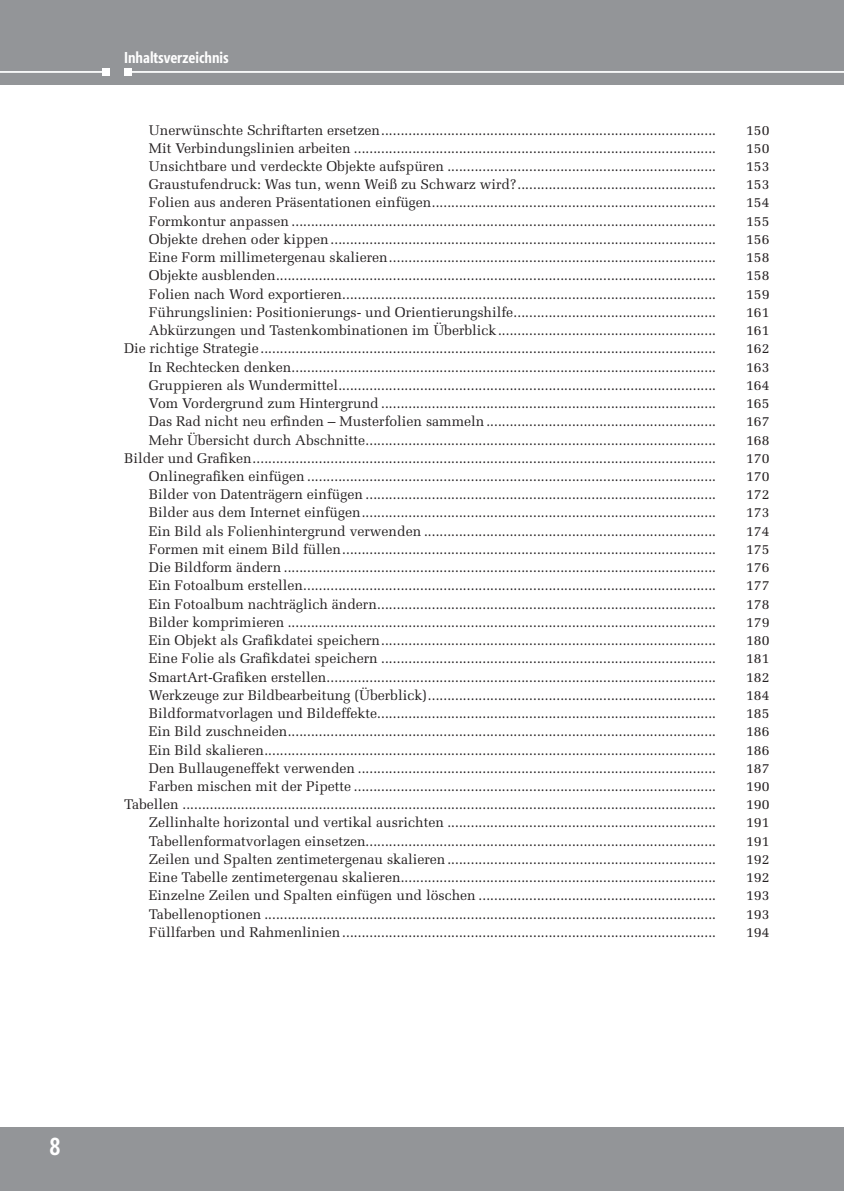
<style>
.page{position:relative;width:844px;height:1191px;background:#fff}
.page>*{position:absolute;margin:0;border:0;box-sizing:border-box;transform-origin:0 0}
.t1{font:700 24.5px "Segoe Condensed";color:#fff}
.t2{font:700 15.75px "Segoe Condensed";color:#fff}
.t3{font:14px "Melior";color:#231f20}
</style>
<div class="page">
<div style="left:0;top:0;width:843px;height:85px;background:#939598"></div>
<div style="left:0;top:1127px;width:843px;height:64px;background:#939598"></div>
<hr style="left:128px;top:71px;width:715px;height:2px;background:#fff">
<div style="left:124px;top:68px;width:7px;height:7px;background:#fff"></div>
<hr style="left:0;top:71px;width:106px;height:2px;background:#fff">
<div style="left:102px;top:68px;width:7px;height:7px;background:#fff"></div>
<p class="t2" style="left:124px;top:48px;width:106px">Inhaltsverzeichnis</p>
<p class="t3" style="left:149px;top:122px;width:568px">Unerwünschte Schriftarten ersetzen......................................................................................</p>
<p class="t3" style="left:746px;top:122px;width:25px">150</p>
<p class="t3" style="left:149px;top:140px;width:568px">Mit Verbindungslinien arbeiten .............................................................................................</p>
<p class="t3" style="left:746px;top:140px;width:25px">150</p>
<p class="t3" style="left:149px;top:158px;width:568px">Unsichtbare und verdeckte Objekte aufspüren .....................................................................</p>
<p class="t3" style="left:746px;top:158px;width:25px">153</p>
<p class="t3" style="left:149px;top:176px;width:568px">Graustufendruck: Was tun, wenn Weiß zu Schwarz wird?...................................................</p>
<p class="t3" style="left:746px;top:176px;width:25px">153</p>
<p class="t3" style="left:149px;top:194px;width:568px">Folien aus anderen Präsentationen einfügen.........................................................................</p>
<p class="t3" style="left:746px;top:194px;width:25px">154</p>
<p class="t3" style="left:149px;top:213px;width:568px">Formkontur anpassen .............................................................................................................</p>
<p class="t3" style="left:746px;top:213px;width:25px">155</p>
<p class="t3" style="left:149px;top:231px;width:568px">Objekte drehen oder kippen...................................................................................................</p>
<p class="t3" style="left:746px;top:231px;width:25px">156</p>
<p class="t3" style="left:149px;top:249px;width:568px">Eine Form millimetergenau skalieren....................................................................................</p>
<p class="t3" style="left:746px;top:249px;width:25px">158</p>
<p class="t3" style="left:149px;top:267px;width:568px">Objekte ausblenden.................................................................................................................</p>
<p class="t3" style="left:746px;top:267px;width:25px">158</p>
<p class="t3" style="left:149px;top:286px;width:568px">Folien nach Word exportieren................................................................................................</p>
<p class="t3" style="left:746px;top:286px;width:25px">159</p>
<p class="t3" style="left:149px;top:304px;width:568px">Führungslinien: Positionierungs- und Orientierungshilfe....................................................</p>
<p class="t3" style="left:746px;top:304px;width:25px">161</p>
<p class="t3" style="left:149px;top:322px;width:568px">Abkürzungen und Tastenkombinationen im Überblick........................................................</p>
<p class="t3" style="left:746px;top:322px;width:25px">161</p>
<p class="t3" style="left:124px;top:340px;width:593px">Die richtige Strategie.....................................................................................................................</p>
<p class="t3" style="left:746px;top:340px;width:25px">162</p>
<p class="t3" style="left:149px;top:358px;width:568px">In Rechtecken denken.............................................................................................................</p>
<p class="t3" style="left:746px;top:358px;width:25px">163</p>
<p class="t3" style="left:149px;top:377px;width:568px">Gruppieren als Wundermittel.................................................................................................</p>
<p class="t3" style="left:746px;top:377px;width:25px">164</p>
<p class="t3" style="left:149px;top:395px;width:568px">Vom Vordergrund zum Hintergrund ......................................................................................</p>
<p class="t3" style="left:746px;top:395px;width:25px">165</p>
<p class="t3" style="left:149px;top:413px;width:568px">Das Rad nicht neu erfinden – Musterfolien sammeln...........................................................</p>
<p class="t3" style="left:746px;top:413px;width:25px">167</p>
<p class="t3" style="left:149px;top:431px;width:568px">Mehr Übersicht durch Abschnitte..........................................................................................</p>
<p class="t3" style="left:746px;top:431px;width:25px">168</p>
<p class="t3" style="left:124px;top:450px;width:593px">Bilder und Grafiken.......................................................................................................................</p>
<p class="t3" style="left:746px;top:450px;width:25px">170</p>
<p class="t3" style="left:149px;top:468px;width:568px">Onlinegrafiken einfügen .........................................................................................................</p>
<p class="t3" style="left:746px;top:468px;width:25px">170</p>
<p class="t3" style="left:149px;top:486px;width:568px">Bilder von Datenträgern einfügen ..........................................................................................</p>
<p class="t3" style="left:746px;top:486px;width:25px">172</p>
<p class="t3" style="left:149px;top:504px;width:568px">Bilder aus dem Internet einfügen...........................................................................................</p>
<p class="t3" style="left:746px;top:504px;width:25px">173</p>
<p class="t3" style="left:149px;top:523px;width:568px">Ein Bild als Folienhintergrund verwenden ...........................................................................</p>
<p class="t3" style="left:746px;top:523px;width:25px">174</p>
<p class="t3" style="left:149px;top:541px;width:568px">Formen mit einem Bild füllen................................................................................................</p>
<p class="t3" style="left:746px;top:541px;width:25px">175</p>
<p class="t3" style="left:149px;top:559px;width:568px">Die Bildform ändern ...............................................................................................................</p>
<p class="t3" style="left:746px;top:559px;width:25px">176</p>
<p class="t3" style="left:149px;top:577px;width:568px">Ein Fotoalbum erstellen..........................................................................................................</p>
<p class="t3" style="left:746px;top:577px;width:25px">177</p>
<p class="t3" style="left:149px;top:595px;width:568px">Ein Fotoalbum nachträglich ändern.......................................................................................</p>
<p class="t3" style="left:746px;top:595px;width:25px">178</p>
<p class="t3" style="left:149px;top:614px;width:568px">Bilder komprimieren ..............................................................................................................</p>
<p class="t3" style="left:746px;top:614px;width:25px">179</p>
<p class="t3" style="left:149px;top:632px;width:568px">Ein Objekt als Grafikdatei speichern......................................................................................</p>
<p class="t3" style="left:746px;top:632px;width:25px">180</p>
<p class="t3" style="left:149px;top:650px;width:568px">Eine Folie als Grafikdatei speichern ......................................................................................</p>
<p class="t3" style="left:746px;top:650px;width:25px">181</p>
<p class="t3" style="left:149px;top:668px;width:568px">SmartArt-Grafiken erstellen....................................................................................................</p>
<p class="t3" style="left:746px;top:668px;width:25px">182</p>
<p class="t3" style="left:149px;top:687px;width:568px">Werkzeuge zur Bildbearbeitung (Überblick)..........................................................................</p>
<p class="t3" style="left:746px;top:687px;width:25px">184</p>
<p class="t3" style="left:149px;top:705px;width:568px">Bildformatvorlagen und Bildeffekte.......................................................................................</p>
<p class="t3" style="left:746px;top:705px;width:25px">185</p>
<p class="t3" style="left:149px;top:723px;width:568px">Ein Bild zuschneiden..............................................................................................................</p>
<p class="t3" style="left:746px;top:723px;width:25px">186</p>
<p class="t3" style="left:149px;top:741px;width:568px">Ein Bild skalieren....................................................................................................................</p>
<p class="t3" style="left:746px;top:741px;width:25px">186</p>
<p class="t3" style="left:149px;top:759px;width:568px">Den Bullaugeneffekt verwenden ............................................................................................</p>
<p class="t3" style="left:746px;top:759px;width:25px">187</p>
<p class="t3" style="left:149px;top:778px;width:568px">Farben mischen mit der Pipette .............................................................................................</p>
<p class="t3" style="left:746px;top:778px;width:25px">190</p>
<p class="t3" style="left:124px;top:796px;width:593px">Tabellen .........................................................................................................................................</p>
<p class="t3" style="left:746px;top:796px;width:25px">190</p>
<p class="t3" style="left:149px;top:814px;width:568px">Zellinhalte horizontal und vertikal ausrichten .....................................................................</p>
<p class="t3" style="left:746px;top:814px;width:25px">191</p>
<p class="t3" style="left:149px;top:832px;width:568px">Tabellenformatvorlagen einsetzen..........................................................................................</p>
<p class="t3" style="left:746px;top:832px;width:25px">191</p>
<p class="t3" style="left:149px;top:851px;width:568px">Zeilen und Spalten zentimetergenau skalieren.....................................................................</p>
<p class="t3" style="left:746px;top:851px;width:25px">192</p>
<p class="t3" style="left:149px;top:869px;width:568px">Eine Tabelle zentimetergenau skalieren.................................................................................</p>
<p class="t3" style="left:746px;top:869px;width:25px">192</p>
<p class="t3" style="left:149px;top:887px;width:568px">Einzelne Zeilen und Spalten einfügen und löschen .............................................................</p>
<p class="t3" style="left:746px;top:887px;width:25px">193</p>
<p class="t3" style="left:149px;top:905px;width:568px">Tabellenoptionen ....................................................................................................................</p>
<p class="t3" style="left:746px;top:905px;width:25px">193</p>
<p class="t3" style="left:149px;top:924px;width:568px">Füllfarben und Rahmenlinien................................................................................................</p>
<p class="t3" style="left:746px;top:924px;width:25px">194</p>
<h1 class="t1" style="left:50px;top:1132px;width:12px">8</h1>
</div>
